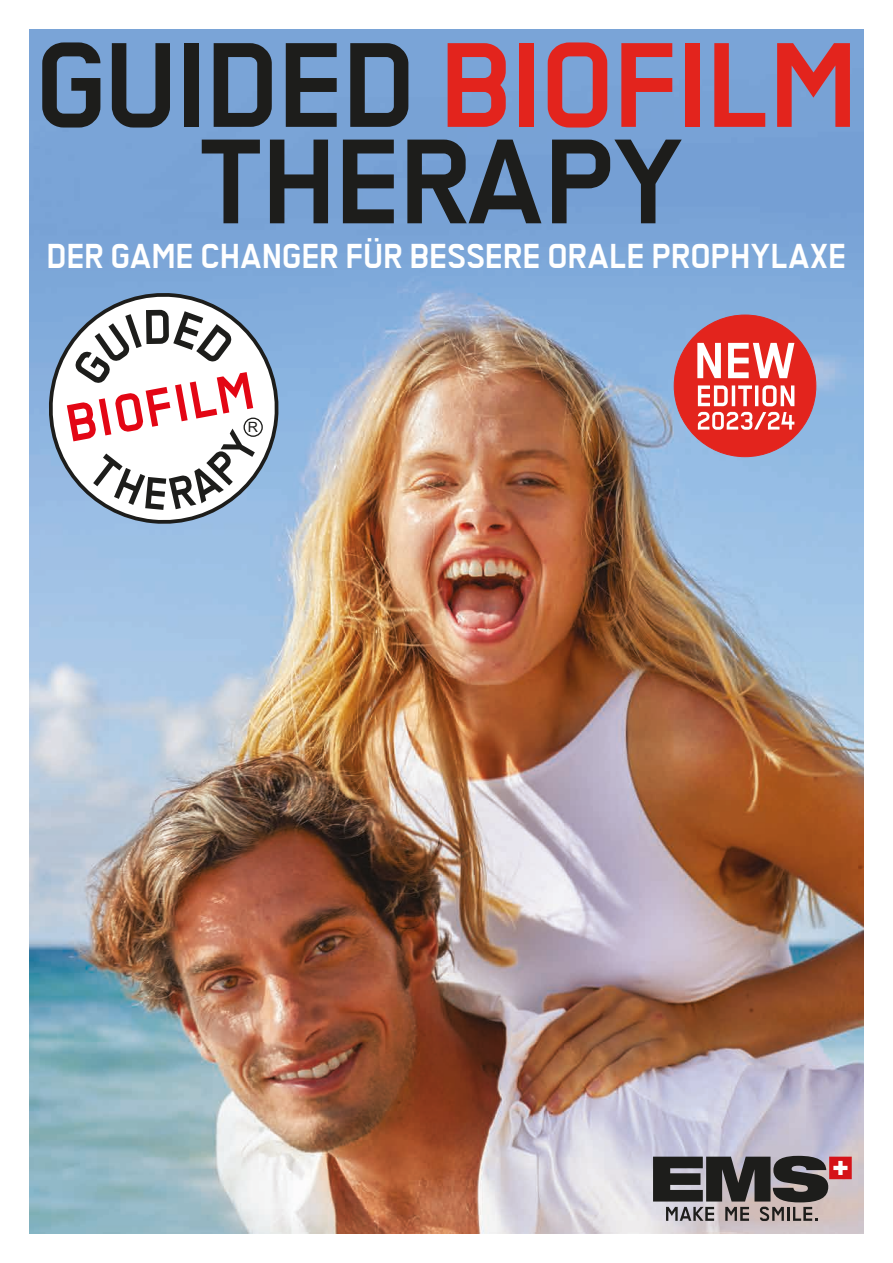
<style>
.page{position:relative;width:893px;height:1263px;background:#fff}
.page>*{position:absolute;margin:0;border:0;box-sizing:border-box;transform-origin:0 0}
.t1{font:700 135.3px/96.4px "Transbold Neue Euro";letter-spacing:-.01em;color:#1d1d1b;text-align:center;scale:1.04 1}
.t2{font:700 38.55px "Transbold Neue Euro";letter-spacing:.005em;color:#fff}
.t3{font:14.25px "Arial";color:#1d1d1b}
.s1{color:#e3241d}
</style>
<div class="page">
<img style="left:30px;top:30px;width:833px;height:1203px">
<svg style="left:653px;top:1156px;width:199px;height:65px;background:#706565"></svg>
<svg style="left:49px;top:293px;width:229px;height:231px"></svg>
<svg style="left:67px;top:310px;width:188px;height:200px"></svg>
<div style="left:244px;top:418px;width:19px;height:19px;border:1px solid #1d1d1b;border-radius:50%"></div>
<div style="left:674px;top:315px;width:142px;height:142px;background:#e3241d;border-radius:50%"></div>
<svg style="left:698px;top:385px;width:96px;height:21px"></svg>
<svg style="left:697px;top:343px;width:97px;height:35px"></svg>
<svg style="left:698px;top:412px;width:96px;height:18px"></svg>
<h1 class="t1" style="left:35px;top:38px;width:793px">GUIDED <span class="s1">BIOFILM<br></span>THERAPY</h1>
<p class="t2" style="left:47px;top:235px;width:801px">DER GAME CHANGER FÜR BESSERE ORALE PROPHYLAXE</p>
<p class="t3" style="left:248px;top:417px;width:12px">R</p>
</div>
